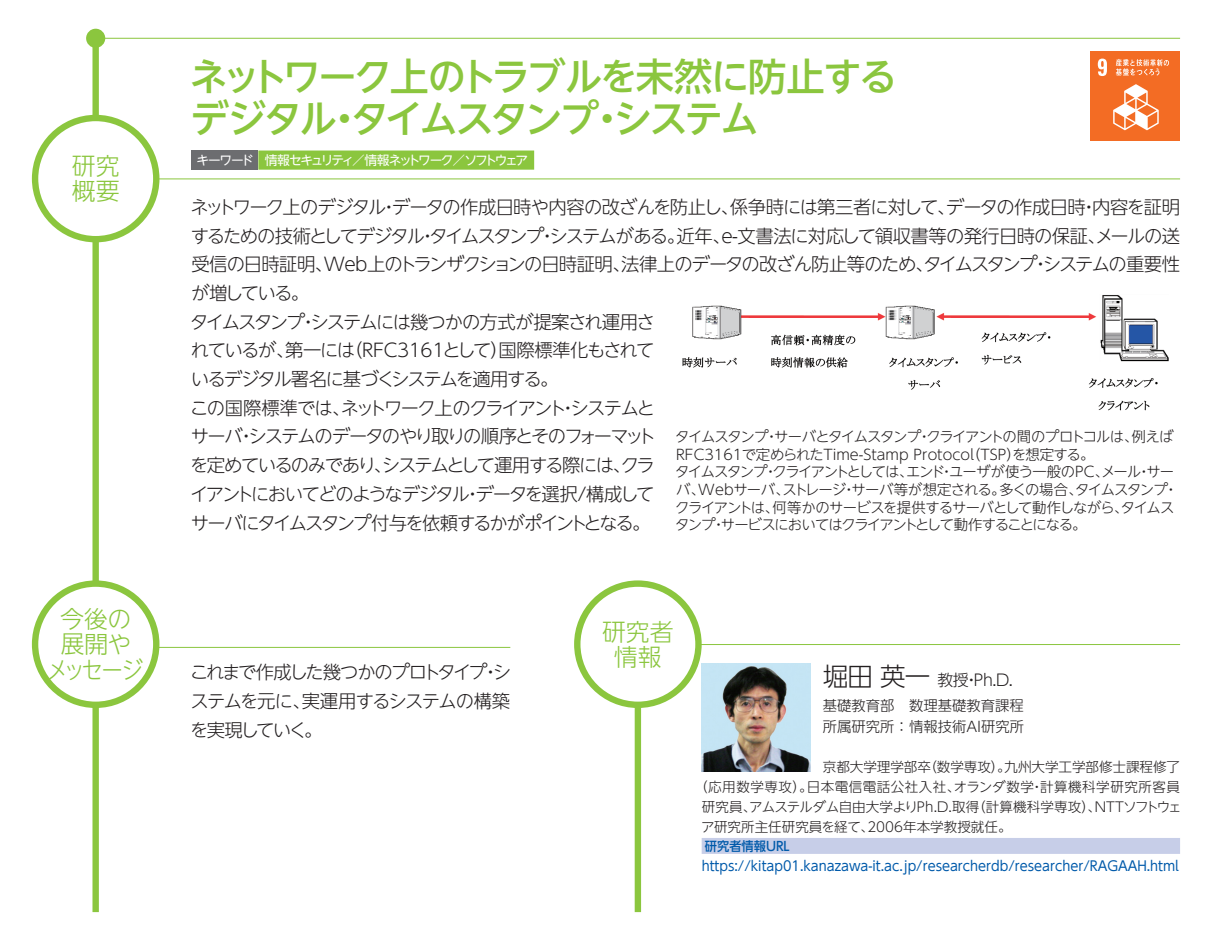
<style>
.page{position:relative;width:1212px;height:944px;background:#fff}
.page>*{position:absolute;margin:0;border:0;box-sizing:border-box;transform-origin:0 0}
.t1{font:500 38.25px/41.4px "UD Shin Go NT Pr 6 N";letter-spacing:-.07em;color:#8bc63e}
.t2{font:300 23.85px/25.4px "UD Shin Go NT Pr 6 N";letter-spacing:-.05em;color:#8bc63e;text-align:center}
.t3{font:300 23.85px/25.4px "UD Shin Go NT Pr 6 N";color:#8bc63e}
.t4{font:300 18.22px/28.8px "UD Shin Go NT Pr 6 N";letter-spacing:-.085em;color:#231f20;text-align:justify}
.t5{font:300 15.97px "UD Shin Go NT Pr 6 N";color:#231f20}
.t6{font:300 14.4px/17.6px "UD Shin Go NT Pr 6 N";letter-spacing:-.055em;color:#231f20}
.t7{font:300 14.4px/20.7px "UD Shin Go NT Pr 6 N";color:#231f20}
.t8{font:300 13.5px "UD Shin Go NT Pr 6 N";color:#231f20}
.t9{font:13.5px "UD Shin Go NT Pr 6 N";color:#015aaa;scale:.95 1}
.t10{font:300 13.5px "UD Shin Go NT Pr 6 N";letter-spacing:.035em;color:#231f20}
.t11{font:12.83px "UD Shin Go NT Pr 6 N";letter-spacing:-.165em;color:#fff}
.t12{font:500 12.83px "UD Shin Go NT Pr 6 N";color:#015aaa;scale:.96 1}
.s1{font-size:25.43px}
</style>
<div class="page">
<div style="left:92px;top:32px;width:7px;height:880px;background:#8bc63e"></div>
<hr style="left:96px;top:38px;width:1084px;height:1px;background:#8bc63e">
<div style="left:86px;top:29px;width:19px;height:19px;background:#8bc63e;border-radius:50%"></div>
<div style="left:635px;top:606px;width:6px;height:306px;background:#8bc63e"></div>
<hr style="left:96px;top:647px;width:414px;height:1px;background:#8bc63e">
<hr style="left:638px;top:644px;width:542px;height:1px;background:#8bc63e">
<div style="left:35px;top:584px;width:121px;height:121px;background:#fff;border-radius:50%"></div>
<div style="left:32px;top:580px;width:127px;height:128px;border:6px solid #8bc63e;border-radius:50%"></div>
<div style="left:577px;top:584px;width:121px;height:121px;background:#fff;border-radius:50%"></div>
<div style="left:574px;top:580px;width:128px;height:128px;border:6px solid #8bc63e;border-radius:50%"></div>
<hr style="left:96px;top:179px;width:1084px;height:1px;background:#8bc63e">
<div style="left:35px;top:118px;width:121px;height:121px;background:#fff;border-radius:50%"></div>
<div style="left:32px;top:115px;width:127px;height:127px;border:6px solid #8bc63e;border-radius:50%"></div>
<div style="left:258px;top:151px;width:276px;height:19px;background:#8bc63e"></div>
<div style="left:191px;top:151px;width:67px;height:19px;background:#6c6d70"></div>
<img style="left:682px;top:295px;width:487px;height:116px">
<div style="left:702px;top:838px;width:478px;height:16px;background:#c7cee8"></div>
<img style="left:702px;top:663px;width:108px;height:109px">
<div style="left:1091px;top:51px;width:89px;height:89px;background:#f36c24"></div>
<svg style="left:1098px;top:59px;width:9px;height:17px"></svg>
<svg style="left:1113px;top:84px;width:46px;height:46px"></svg>
<svg style="left:1116px;top:59px;width:53px;height:17px"></svg>
<h2 class="t3" style="left:72px;top:152px;width:49px">研究概要</h2>
<h2 class="t2" style="left:47px;top:605px;width:98px">今後の展開やメッセージ</h2>
<h1 class="t1" style="left:190px;top:55px;width:708px">ネットワーク上のトラブルを未然に防止するデジタル・タイムスタンプ・システム</h1>
<p class="t11" style="left:197px;top:150px;width:333px">キーワード 情報セキュリティ／情報ネットワーク／ソフトウェア</p>
<p class="t4" style="left:190px;top:192px;width:991px;text-align:left">ネットワーク上のデジタル・データの作成日時や内容の改ざんを防止し、係争時には第三者に対して、データの作成日時・内容を証明するための技術としてデジタル・タイムスタンプ・システムがある。近年、e-文書法に対応して領収書等の発行日時の保証、メールの送受信の日時証明、Web上のトランザクションの日時証明、法律上のデータの改ざん防止等のため、タイムスタンプ・システムの重要性が増している。<br>タイムスタンプ・システムには幾つかの方式が提案され運用さ<br>れているが、第一には（RFC3161として）国際標準化もされて<br>いるデジタル署名に基づくシステムを適用する。<br>この国際標準では、ネットワーク上のクライアント・システムと<br>サーバ・システムのデータのやり取りの順序とそのフォーマット<br>を定めているのみであり、システムとして運用する際には、クラ<br>イアントにおいてどのようなデジタル・データを選択/構成して<br>サーバにタイムスタンプ付与を依頼するかがポイントとなる。</p>
<p class="t6" style="left:675px;top:428px;width:504px">タイムスタンプ・サーバとタイムスタンプ・クライアントの間のプロトコルは、例えばRFC3161で定められたTime-Stamp Protocol（TSP）を想定する。<br>タイムスタンプ・クライアントとしては、エンド・ユーザが使う一般のPC、メール・サーバ、Webサーバ、ストレージ・サーバ等が想定される。多くの場合、タイムスタンプ・クライアントは、何等かのサービスを提供するサーバとして動作しながら、タイムスタンプ・サービスにおいてはクライアントとして動作することになる。</p>
<p class="t4" style="left:190px;top:657px;width:322px">これまで作成した幾つかのプロトタイプ・システムを元に、実運用するシステムの構築を実現していく。</p>
<h2 class="t3" style="left:602px;top:618px;width:73px;text-align:center">研究者情報</h2>
<p class="t5" style="left:823px;top:667px;width:191px"><span class="s1">堀田 英一</span> 教授・Ph.D.</p>
<p class="t7" style="left:823px;top:695px;width:203px">基礎教育部　数理基礎教育課程所属研究所：情報技術AI研究所</p>
<p class="t8" style="left:823px;top:756px;width:359px">京都大学理学部卒（数学専攻）。九州大学工学部修士課程修了</p>
<p class="t10" style="left:694px;top:776px;width:487px">（応用数学専攻）。日本電信電話公社入社、オランダ数学・計算機科学研究所客員</p>
<p class="t8" style="left:702px;top:796px;width:481px">研究員、アムステルダム自由大学よりPh.D.取得（計算機科学専攻）、NTTソフトウェ</p>
<p class="t8" style="left:701px;top:815px;width:312px">ア研究所主任研究員を経て、2006年本学教授就任。</p>
<p class="t12" style="left:705px;top:835px;width:90px">研究者情報URL</p>
<p class="t9" style="left:702px;top:855px;width:504px">https://kitap01.kanazawa-it.ac.jp/researcherdb/researcher/RAGAAH.html</p>
</div>
